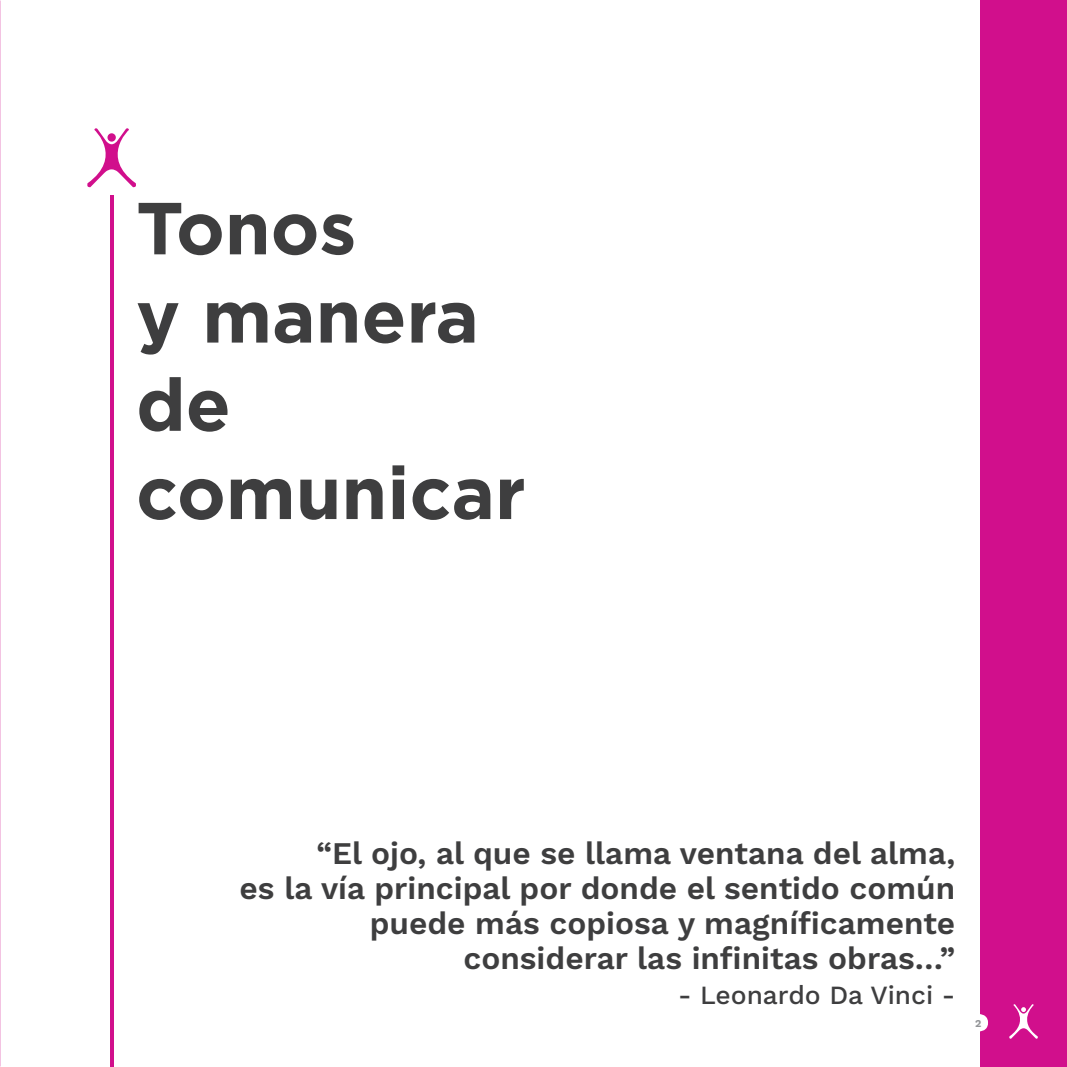
<style>
.page{position:relative;width:1067px;height:1067px;background:#fff}
.page>*{position:absolute;margin:0;border:0;box-sizing:border-box;transform-origin:0 0}
.t1{font:73.5px "Gotham HTF Bold 2";color:#3e3e3f}
.t2{font:600 31.5px/35px "Work Sans";color:#3e3e3f;text-align:right}
.t3{font:500 26.25px "Work Sans";color:#3e3e3f}
.t4{font:700 10.5px "Work Sans";color:#939598}
</style>
<div class="page">
<hr style="left:110px;top:196px;width:3px;height:871px;background:#d10f8c">
<svg style="left:87px;top:128px;width:49px;height:59px"></svg>
<div style="left:107px;top:133px;width:9px;height:9px;background:#d10f8c;border-radius:50%"></div>
<div style="left:980px;top:0;width:87px;height:1067px;background:#d10f8c"></div>
<svg style="left:1009px;top:1004px;width:29px;height:34px"></svg>
<div style="left:968px;top:1014px;width:20px;height:17px;background:#fff;border-radius:50%"></div>
<p class="t1" style="left:136px;top:186px;width:222px">Tonos</p>
<p class="t1" style="left:136px;top:274px;width:344px">y manera</p>
<p class="t1" style="left:136px;top:362px;width:96px">de</p>
<p class="t1" style="left:136px;top:450px;width:391px">comunicar</p>
<p class="t2" style="left:316px;top:837px;width:640px">“El ojo, al que se llama ventana del alma,</p>
<p class="t2" style="left:240px;top:872px;width:717px">es la vía principal por donde el sentido común puede más copiosa y magníficamente</p>
<p class="t2" style="left:463px;top:942px;width:493px">considerar las infinitas obras…”</p>
<p class="t3" style="left:678px;top:980px;width:279px">- Leonardo Da Vinci -</p>
<p class="t4" style="left:975px;top:1016px;width:8px">2</p>
</div>
